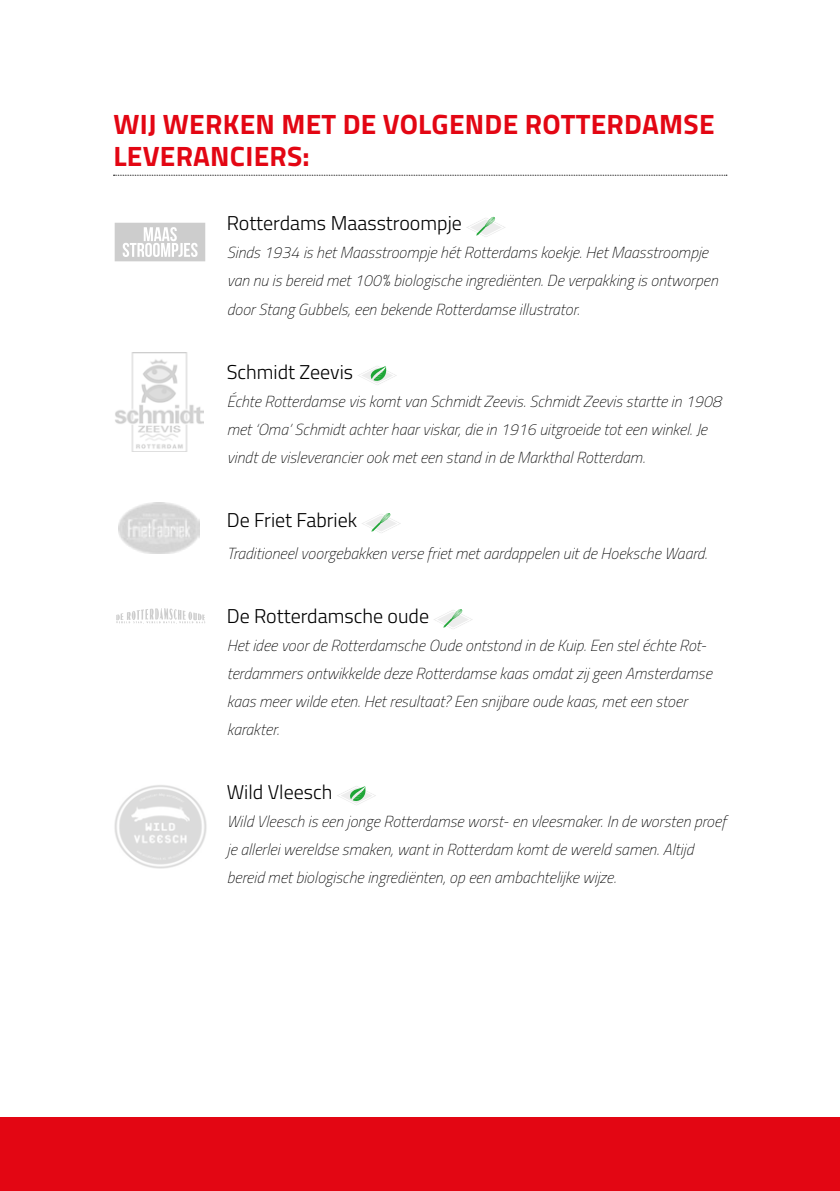
<style>
.page{position:relative;width:840px;height:1191px;background:#fff}
.page>*{position:absolute;margin:0;border:0;box-sizing:border-box;transform-origin:0 0}
.t1{font:700 28px/32px "Titillium";letter-spacing:.01em;color:#e30613}
.t2{font:300 20px "Titillium";color:#000}
.t3{font:italic 100 16px/28px "Titillium";color:#000}
</style>
<div class="page">
<div style="left:0;top:1117px;width:839px;height:74px;background:#e30613"></div>
<svg style="left:113px;top:175px;width:613px;height:1px"></svg>
<svg style="left:466px;top:216px;width:39px;height:21px"></svg>
<svg style="left:358px;top:366px;width:39px;height:19px"></svg>
<svg style="left:362px;top:513px;width:39px;height:20px"></svg>
<svg style="left:434px;top:609px;width:39px;height:20px"></svg>
<svg style="left:337px;top:786px;width:39px;height:19px"></svg>
<img style="left:115px;top:352px;width:89px;height:100px">
<svg style="left:116px;top:608px;width:89px;height:16px"></svg>
<img style="left:118px;top:502px;width:81px;height:52px">
<img style="left:114px;top:785px;width:93px;height:84px">
<svg style="left:115px;top:223px;width:90px;height:38px"></svg>
<h1 class="t1" style="left:113px;top:107px;width:602px">WIJ WERKEN MET DE VOLGENDE ROTTERDAMSE<br>LEVERANCIERS:</h1>
<p class="t2" style="left:227px;top:209px;width:236px">Rotterdams Maasstroompje</p>
<p class="t3" style="left:227px;top:238px;width:492px">Sinds 1934 is het Maasstroompje hét Rotterdams koekje. Het Maasstroompje van nu is bereid met 100% biologische ingrediënten. De verpakking is ontworpen door Stang Gubbels, een bekende Rotterdamse illustrator.</p>
<p class="t2" style="left:227px;top:357px;width:128px">Schmidt Zeevis</p>
<p class="t3" style="left:227px;top:386px;width:495px">Échte Rotterdamse vis komt van Schmidt Zeevis. Schmidt Zeevis startte in 1908 met ‘Oma’ Schmidt achter haar viskar, die in 1916 uitgroeide tot een winkel. Je vindt de visleverancier ook met een stand in de Markthal Rotterdam.</p>
<p class="t2" style="left:227px;top:505px;width:132px">De Friet Fabriek</p>
<p class="t3" style="left:227px;top:538px;width:482px">Traditioneel voorgebakken verse friet met aardappelen uit de Hoeksche Waard.</p>
<p class="t2" style="left:227px;top:601px;width:204px">De Rotterdamsche oude</p>
<p class="t3" style="left:227px;top:630px;width:486px">Het idee voor de Rotterdamsche Oude ontstond in de Kuip. Een stel échte Rot&shy;terdammers ontwikkelde deze Rotterdamse kaas omdat zij geen Amsterdamse kaas meer wilde eten. Het resultaat? Een snijbare oude kaas, met een stoer karakter.</p>
<p class="t2" style="left:227px;top:777px;width:107px">Wild Vleesch</p>
<p class="t3" style="left:227px;top:806px;width:500px">Wild Vleesch is een jonge Rotterdamse worst- en vleesmaker. In de worsten proef je allerlei wereldse smaken, want in Rotterdam komt de wereld samen. Altijd bereid met biologische ingrediënten, op een ambachtelijke wijze.</p>
</div>
